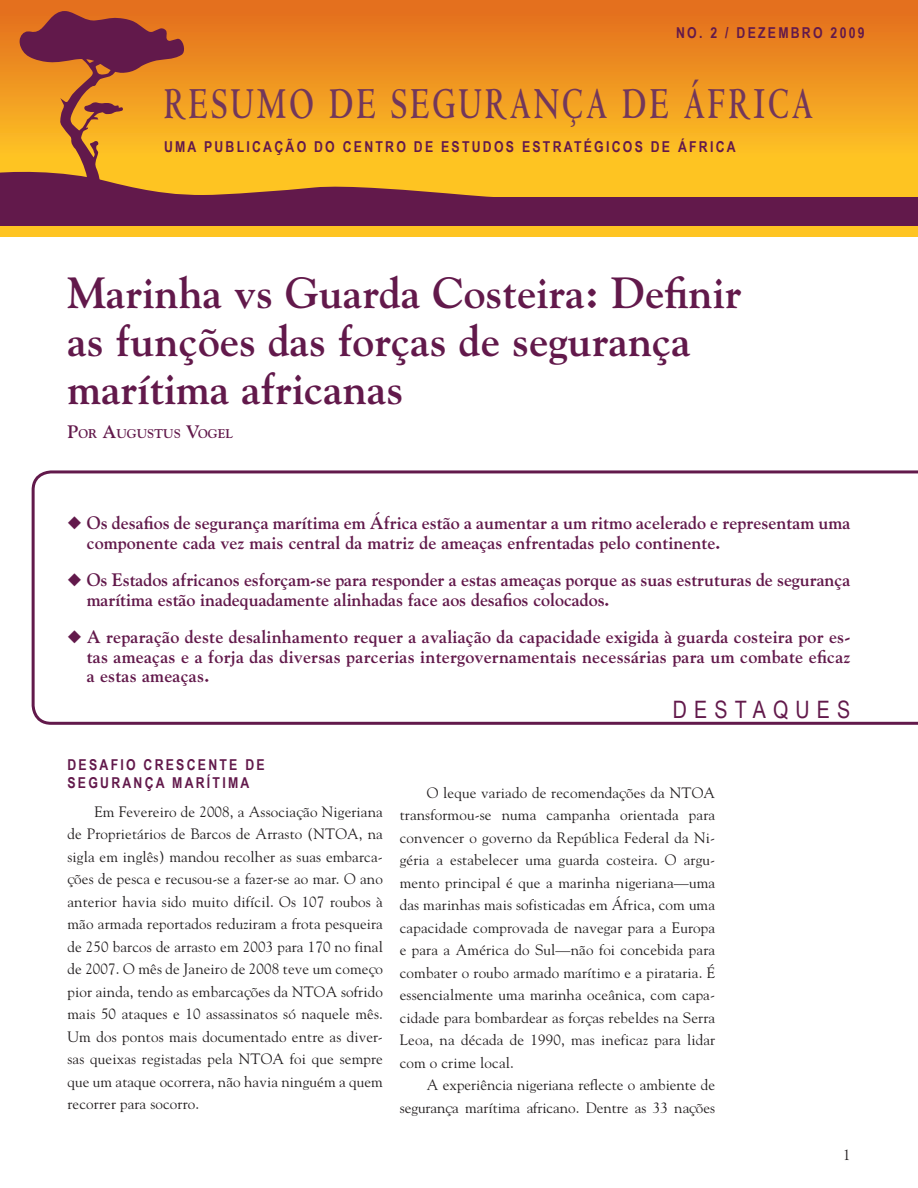
<style>
.page{position:relative;width:918px;height:1188px;background:#fff}
.page>*{position:absolute;margin:0;border:0;box-sizing:border-box;transform-origin:0 0}
.Brief_Name{font:700 46.2px "Centaur MT Std";letter-spacing:.1em;color:#72375b;scale:.71 1}
.Body__Title_Head{font:700 43.5px/48px "Goudy Std";color:#62194b}
.SUMMARY_Txt{font:24px "Arial Narrow";letter-spacing:.3em;color:#62194b}
.Body__Summary_Txt{font:700 18px/19.5px "Goudy Std";color:#62194b}
.P_BodyText{font:15px/22.5px "Goudy Std";letter-spacing:.01em;color:#231f20;text-align:justify}
.Brief_Subtitle{font:700 15px/18px "Arial Narrow";letter-spacing:.15em;color:#62194b}
.Body__Author_Name{font:700 12.6px "Goudy Std";color:#62194b}
.s1{font-size:18px}
</style>
<div class="page">
<svg style="left:32px;top:470px;width:886px;height:255px"></svg>
<svg style="left:0;top:0;width:918px;height:237px;background:#f19c20"></svg>
<svg style="left:0;top:11px;width:864px;height:187px;background:#e69524"></svg>
<div style="left:0;top:198px;width:918px;height:28px;background:#62194b"></div>
<p class="Brief_Subtitle" style="left:676px;top:23px;width:190px">NO. 2 / DEZEMBRO 2009</p>
<p class="Brief_Name" style="left:164px;top:79px;width:915px">RESUMO DE SEGURANÇA DE ÁFRICA</p>
<p class="Brief_Subtitle" style="left:164px;top:137px;width:573px">UMA PUBLICAÇÃO DO CENTRO DE ESTUDOS ESTRATÉGICOS DE ÁFRICA</p>
<p class="Body__Title_Head" style="left:68px;top:269px;width:676px">Marinha vs Guarda Costeira: Definir as funções das forças de segurança marítima africanas</p>
<p class="Body__Author_Name" style="left:68px;top:426px;width:167px"><span class="s1">P</span>OR <span class="s1">A</span>UGUSTUS <span class="s1">V</span>OGEL</p>
<p class="Body__Summary_Txt" style="left:87px;top:513px;width:765px;text-indent:-19px">◆ Os desafios de segurança marítima em África estão a aumentar a um ritmo acelerado e representam uma componente cada vez mais central da matriz de ameaças enfrentadas pelo continente.</p>
<p class="Body__Summary_Txt" style="left:87px;top:570px;width:765px;text-indent:-19px">◆ Os Estados africanos esforçam-se para responder a estas ameaças porque as suas estruturas de segurança marítima estão inadequadamente alinhadas face aos desafios colocados.</p>
<p class="Body__Summary_Txt" style="left:87px;top:627px;width:765px;text-align:justify;text-indent:-19px">◆ A reparação deste desalinhamento requer a avaliação da capacidade exigida à guarda costeira por es&shy;tas ameaças e a forja das diversas parcerias intergovernamentais necessárias para um combate eficaz a estas ameaças.</p>
<p class="SUMMARY_Txt" style="left:673px;top:692px;width:179px">DESTAQUES</p>
<p class="Brief_Subtitle" style="left:68px;top:754px;width:199px">DESAFIO CRESCENTE DE<br>SEGURANÇA MARÍTIMA</p>
<p class="P_BodyText" style="left:68px;top:800px;width:317px;text-indent:27px">Em Fevereiro de 2008, a Associação Nigeriana de Proprietários de Barcos de Arrasto (NTOA, na sigla em inglês) mandou recolher as suas embarca&shy;ções de pesca e recusou-se a fazer-se ao mar. O ano anterior havia sido muito difícil. Os 107 roubos à mão armada reportados reduziram a frota pesqueira de 250 barcos de arrasto em 2003 para 170 no final de 2007. O mês de Janeiro de 2008 teve um começo pior ainda, tendo as embarcações da NTOA sofrido mais 50 ataques e 10 assassinatos só naquele mês.<br>Um dos pontos mais documentado entre as diver&shy;sas queixas registadas pela NTOA foi que sempre que um ataque ocorrera, não havia ninguém a quem recorrer para socorro.</p>
<p class="P_BodyText" style="left:400px;top:781px;width:317px;text-indent:27px">O leque variado de recomendações da NTOA transformou-se numa campanha orientada para convencer o governo da República Federal da Ni&shy;géria a estabelecer uma guarda costeira. O argu&shy;mento principal é que a marinha nigeriana—uma das marinhas mais sofisticadas em África, com uma capacidade comprovada de navegar para a Europa e para a América do Sul—não foi concebida para combater o roubo armado marítimo e a pirataria. É essencialmente uma marinha oceânica, com capa&shy;cidade para bombardear as forças rebeldes na Serra Leoa, na década de 1990, mas ineficaz para lidar com o crime local.</p>
<p class="P_BodyText" style="left:400px;top:1073px;width:317px;text-align:right">A experiência nigeriana reflecte o ambiente de segurança marítima africano. Dentre as 33 nações</p>
<p class="P_BodyText" style="left:843px;top:1144px;width:9px">1</p>
</div>
